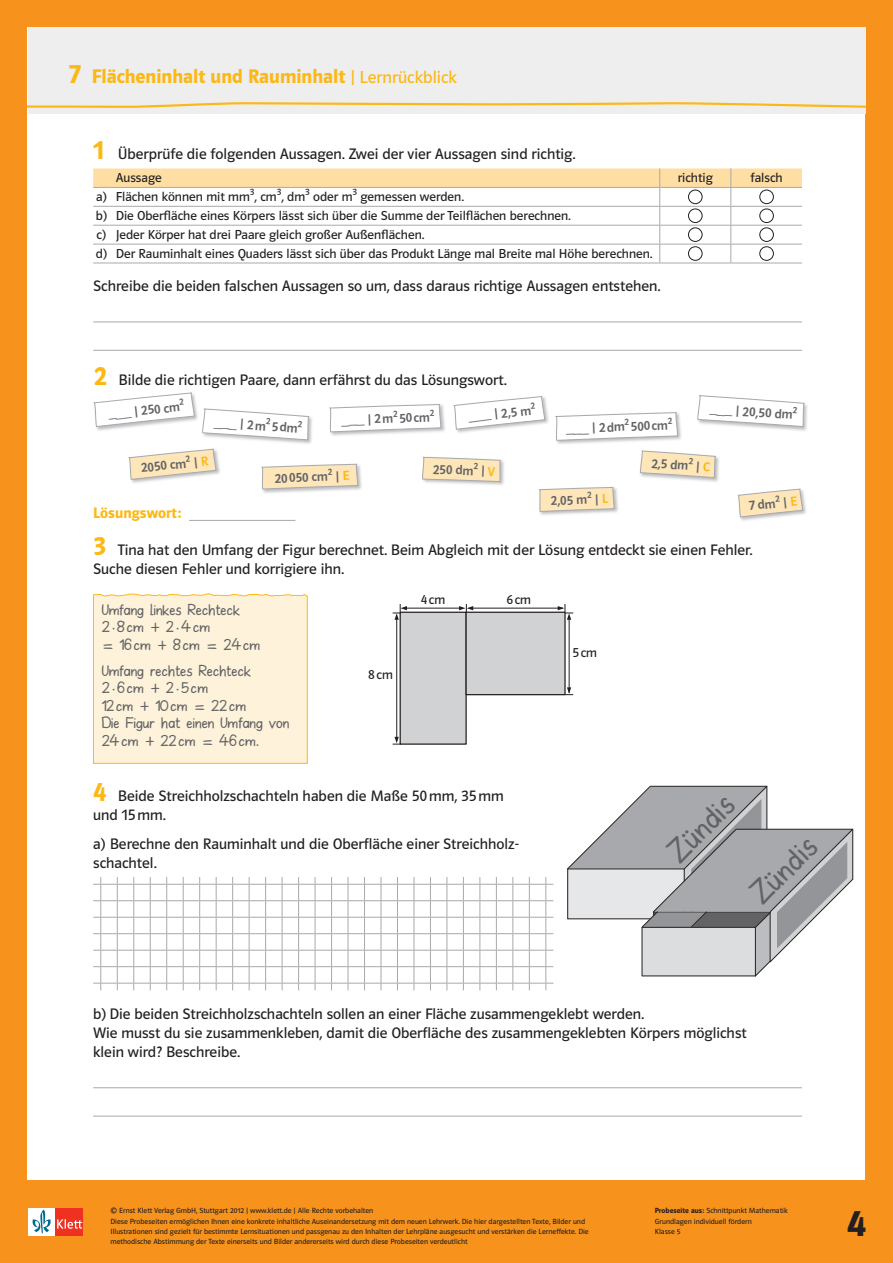
<style>
.page{position:relative;width:893px;height:1263px;background:#f7931d}
.page>*{position:absolute;margin:0;border:0;box-sizing:border-box;transform-origin:0 0}
.t1{font:39px "Polo ST11 K Hfett";color:#231f20}
.t2{font:35.25px "Hand Druck Schrift";color:#636366}
.t3{font:19.8px "Polo MA11 K Hfett";color:#fcb814}
.t4{font:17.4px/17.4px "Hand Druck Schrift";color:#636366}
.t5{font:15.3px/18.9px "Polo MA11 K Buch";color:#231f20}
.t6{font:15.3px "Polo MA11 K Hfett";color:#fcb814}
.t7{font:13.05px/18.9px "Polo MA11 K Buch";color:#231f20}
.t8{font:13.05px "Polo MA11 K Krftg";color:#636366}
.t9{font:11.85px "Polo MA11 K Buch";color:#231f20}
.t10{font:7.5px/10.1px "Polo ST11 K Buch";color:#231f20}
.s1{font-size:26.1px}
.s2{font-family:"Polo MA11 K Buch";font-size:17.4px}
.s3{font-family:"Polo MA11 K Hfett";font-size:26.1px;color:#fcb814}
.s4{color:#fcb814}
.s5{font-size:17.4px}
.s6{font-family:"Polo ST11 K Hfett"}
</style>
<div class="page">
<div style="left:28px;top:1208px;width:28px;height:27px;background:#fff"></div>
<div style="left:56px;top:1208px;width:27px;height:27px;background:#ef3122"></div>
<svg style="left:57px;top:1219px;width:25px;height:10px"></svg>
<svg style="left:33px;top:1210px;width:18px;height:24px"></svg>
<div style="left:28px;top:28px;width:837px;height:1152px;background:#fff"></div>
<div style="left:28px;top:28px;width:837px;height:86px;background:#eeeeef"></div>
<svg style="left:28px;top:102px;width:837px;height:6px"></svg>
<svg style="left:93px;top:168px;width:709px;height:96px"></svg>
<hr style="left:110px;top:263px;width:550px;height:1px;background:#a8a9ad">
<hr style="left:660px;top:263px;width:71px;height:1px;background:#a8a9ad">
<hr style="left:731px;top:263px;width:71px;height:1px;background:#a8a9ad">
<div style="left:688px;top:190px;width:14px;height:14px;border:1px solid #231f20;border-radius:50%"></div>
<div style="left:759px;top:190px;width:15px;height:14px;border:1px solid #231f20;border-radius:50%"></div>
<div style="left:688px;top:209px;width:14px;height:14px;border:1px solid #231f20;border-radius:50%"></div>
<div style="left:759px;top:209px;width:15px;height:14px;border:1px solid #231f20;border-radius:50%"></div>
<div style="left:688px;top:227px;width:14px;height:15px;border:1px solid #231f20;border-radius:50%"></div>
<div style="left:759px;top:227px;width:15px;height:15px;border:1px solid #231f20;border-radius:50%"></div>
<div style="left:688px;top:246px;width:14px;height:15px;border:1px solid #231f20;border-radius:50%"></div>
<div style="left:759px;top:246px;width:15px;height:15px;border:1px solid #231f20;border-radius:50%"></div>
<hr style="left:93px;top:321px;width:709px;height:1px;background:#a8a9ad">
<hr style="left:93px;top:350px;width:709px;height:1px;background:#a8a9ad">
<div style="left:128px;top:448px;width:93px;height:37px;background:#a8a9ad;opacity:.75"></div>
<svg style="left:128px;top:448px;width:89px;height:32px"></svg>
<div style="left:422px;top:456px;width:83px;height:31px;background:#a8a9ad;opacity:.75"></div>
<div style="left:538px;top:486px;width:82px;height:31px;background:#a8a9ad;opacity:.75"></div>
<div style="left:639px;top:450px;width:82px;height:33px;background:#a8a9ad;opacity:.75"></div>
<svg style="left:640px;top:450px;width:77px;height:29px;background:#f1e1c4"></svg>
<div style="left:737px;top:488px;width:71px;height:34px;background:#a8a9ad;opacity:.75"></div>
<svg style="left:737px;top:488px;width:67px;height:29px"></svg>
<div style="left:261px;top:463px;width:102px;height:31px;background:#a8a9ad;opacity:.75"></div>
<div style="left:453px;top:395px;width:97px;height:40px;background:#a8a9ad;opacity:.75"></div>
<svg style="left:453px;top:396px;width:93px;height:34px"></svg>
<div style="left:697px;top:395px;width:112px;height:37px;background:#a8a9ad;opacity:.75"></div>
<div style="left:202px;top:408px;width:112px;height:37px;background:#a8a9ad;opacity:.75"></div>
<div style="left:329px;top:403px;width:117px;height:34px;background:#a8a9ad;opacity:.75"></div>
<div style="left:555px;top:411px;width:128px;height:34px;background:#a8a9ad;opacity:.75"></div>
<svg style="left:555px;top:412px;width:124px;height:29px"></svg>
<hr style="left:189px;top:520px;width:106px;height:1px;background:#a8a9ad">
<div style="left:93px;top:593px;width:215px;height:171px;background:#fef3da"></div>
<svg style="left:93px;top:877px;width:460px;height:113px"></svg>
<hr style="left:93px;top:1087px;width:709px;height:1px;background:#a8a9ad">
<hr style="left:93px;top:1116px;width:709px;height:1px;background:#a8a9ad">
<div style="left:400px;top:612px;width:66px;height:132px;background:#d1d2d4"></div>
<div style="left:400px;top:612px;width:67px;height:133px;border:1px solid #231f20"></div>
<div style="left:466px;top:612px;width:99px;height:83px;background:#d1d2d4"></div>
<div style="left:465px;top:612px;width:101px;height:83px;border:1px solid #231f20"></div>
<hr style="left:405px;top:608px;width:56px;height:1px;background:#231f20">
<hr style="left:569px;top:619px;width:1px;height:74px;background:#231f20">
<svg style="left:565px;top:687px;width:8px;height:8px"></svg>
<hr style="left:396px;top:619px;width:1px;height:120px;background:#231f20">
<svg style="left:393px;top:737px;width:8px;height:8px"></svg>
<svg style="left:393px;top:604px;width:14px;height:16px"></svg>
<hr style="left:470px;top:608px;width:93px;height:1px;background:#231f20">
<svg style="left:558px;top:604px;width:15px;height:16px"></svg>
<svg style="left:459px;top:604px;width:14px;height:8px"></svg>
<svg style="left:567px;top:786px;width:286px;height:190px"></svg>
<div style="left:642px;top:927px;width:113px;height:49px;background:#dcdddf"></div>
<div style="left:642px;top:927px;width:114px;height:49px;border:1px solid #231f20"></div>
<hr style="left:642px;top:927px;width:1px;height:49px;background:#231f20">
<svg style="left:422px;top:456px;width:80px;height:27px;background:#f1e0c0"></svg>
<svg style="left:538px;top:487px;width:77px;height:25px;background:#f1dfbd"></svg>
<svg style="left:261px;top:463px;width:98px;height:26px;background:#f2e0bf"></svg>
<svg style="left:697px;top:395px;width:109px;height:33px"></svg>
<svg style="left:93px;top:392px;width:217px;height:49px"></svg>
<svg style="left:329px;top:404px;width:113px;height:28px"></svg>
<p class="t3" style="left:69px;top:65px;width:390px"><span class="s1">7</span> Flächeninhalt und Rauminhalt <span class="s2">| Lernrückblick</span></p>
<p class="t5" style="left:93px;top:145px;width:484px"><span class="s3">1</span> Überprüfe die folgenden Aussagen. Zwei der vier Aussagen sind richtig.</p>
<p class="t7" style="left:116px;top:169px;width:47px">Aussage</p>
<p class="t7" style="left:678px;top:169px;width:37px">richtig</p>
<p class="t7" style="left:750px;top:169px;width:34px">falsch</p>
<p class="t7" style="left:96px;top:188px;width:558px">a) Flächen können mit mm<sup>3</sup>, cm<sup>3</sup>, dm<sup>3</sup> oder m<sup>3</sup> gemessen werden.<br>b) Die Oberfläche eines Körpers lässt sich über die Summe der Teilflächen berechnen.<br>c) Jeder Körper hat drei Paare gleich großer Außenflächen.<br>d) Der Rauminhalt eines Quaders lässt sich über das Produkt Länge mal Breite mal Höhe berechnen.</p>
<p class="t5" style="left:93px;top:277px;width:569px">Schreibe die beiden falschen Aussagen so um, dass daraus richtige Aussagen entstehen.</p>
<p class="t5" style="left:94px;top:371px;width:415px"><span class="s3">2</span> Bilde die richtigen Paare, dann erfährst du das Lösungswort.</p>
<p class="t8" style="left:108px;top:407px;width:78px;rotate:-6deg">___ | 250 cm<sup>2</sup></p>
<p class="t8" style="left:468px;top:410px;width:69px;rotate:-6deg">___ | 2,5 m<sup>2</sup></p>
<p class="t8" style="left:710px;top:402px;width:85px;rotate:4deg">___ | 20,50 dm</p>
<p class="t8" style="left:215px;top:415px;width:85px;rotate:4deg">___ | 2 m<sup>2</sup> 5 dm</p>
<p class="t8" style="left:341px;top:413px;width:53px;rotate:-2deg">___ | 2 m</p>
<p class="t8" style="left:399px;top:411px;width:37px;rotate:-2deg">50 cm<sup>2</sup></p>
<p class="t8" style="left:566px;top:422px;width:108px;rotate:-2deg">___ | 2 dm<sup>2</sup> 500 cm<sup>2</sup></p>
<p class="t8" style="left:140px;top:461px;width:69px;rotate:-6deg">2050 cm<sup>2</sup> | <span class="s4">R</span></p>
<p class="t8" style="left:433px;top:462px;width:42px;rotate:2deg">250 dm</p>
<p class="t8" style="left:274px;top:471px;width:55px;rotate:-2deg">20050 cm</p>
<p class="t8" style="left:652px;top:456px;width:60px;rotate:4deg">2,5 dm<sup>2</sup> | <span class="s4">C</span></p>
<p class="t8" style="left:748px;top:499px;width:50px;rotate:-6deg">7 dm<sup>2</sup> | <span class="s4">E</span></p>
<p class="t8" style="left:550px;top:494px;width:38px;rotate:-2deg">2,05 m</p>
<p class="t6" style="left:93px;top:504px;width:90px">Lösungswort:</p>
<p class="t5" style="left:93px;top:541px;width:661px"><span class="s3">3</span> Tina hat den Umfang der Figur berechnet. Beim Abgleich mit der Lösung entdeckt sie einen Fehler.<br>Suche diesen Fehler und korrigiere ihn.</p>
<p class="t4" style="left:102px;top:600px;width:160px">Umfang linkes Rechteck<br>2·8cm + 2·4cm<br>= 16 cm + 8 cm = 24cm</p>
<p class="t4" style="left:102px;top:661px;width:189px">Umfang rechtes Rechteck<br>2·6cm + 2·5cm<br>12 cm + 10 cm = 22 cm<br>Die Figur hat einen Umfang von<br>24cm + 22 cm = 46 cm.</p>
<p class="t5" style="left:93px;top:787px;width:412px"><span class="s3">4</span> Beide Streichholzschachteln haben die Maße 50mm, 35mm und 15mm.</p>
<p class="t5" style="left:93px;top:834px;width:427px">a) Berechne den Rauminhalt und die Oberfläche einer Streichholz&shy;schachtel.</p>
<p class="t7" style="left:506px;top:590px;width:26px">6 cm</p>
<p class="t7" style="left:421px;top:590px;width:26px">4 cm</p>
<p class="t7" style="left:572px;top:644px;width:26px">5 cm</p>
<p class="t7" style="left:368px;top:666px;width:26px">8 cm</p>
<h2 class="t2" style="left:658px;top:842px;width:82px;rotate:-45deg">Zündis</h2>
<h2 class="t2" style="left:741px;top:883px;width:82px;rotate:-45deg">Zündis</h2>
<p class="t5" style="left:93px;top:1005px;width:655px">b) Die beiden Streichholzschachteln sollen an einer Fläche zusammengeklebt werden.<br>Wie musst du sie zusammenkleben, damit die Oberfläche des zusammengeklebten Körpers möglichst klein wird? Beschreibe.</p>
<p class="t9" style="left:93px;top:1200px;width:181px"><span class="s5">12</span> Flächeninhalt und Rauminhalt</p>
<p class="t10" style="left:111px;top:1206px;width:480px">© Ernst Klett Verlag GmbH, Stuttgart 2012 | www.klett.de | Alle Rechte vorbehalten<br>Diese Probeseiten ermöglichen Ihnen eine konkrete inhaltliche Auseinandersetzung mit dem neuen Lehrwerk. Die hier dargestellten Texte, Bilder und Illustrationen sind gezielt für bestimmte Lernsituationen und passgenau zu den Inhalten der Lehrpläne ausgesucht und verstärken die Lerneffekte. Die methodische Abstimmung der Texte einerseits und Bilder andererseits wird durch diese Probeseiten verdeutlicht</p>
<p class="t10" style="left:655px;top:1206px;width:134px"><span class="s6">Probeseite aus:</span> Schnittpunkt Mathematik<br>Grundlagen individuell fördern<br>Klasse 5</p>
<h1 class="t1" style="left:847px;top:1200px;width:20px">4</h1>
</div>
